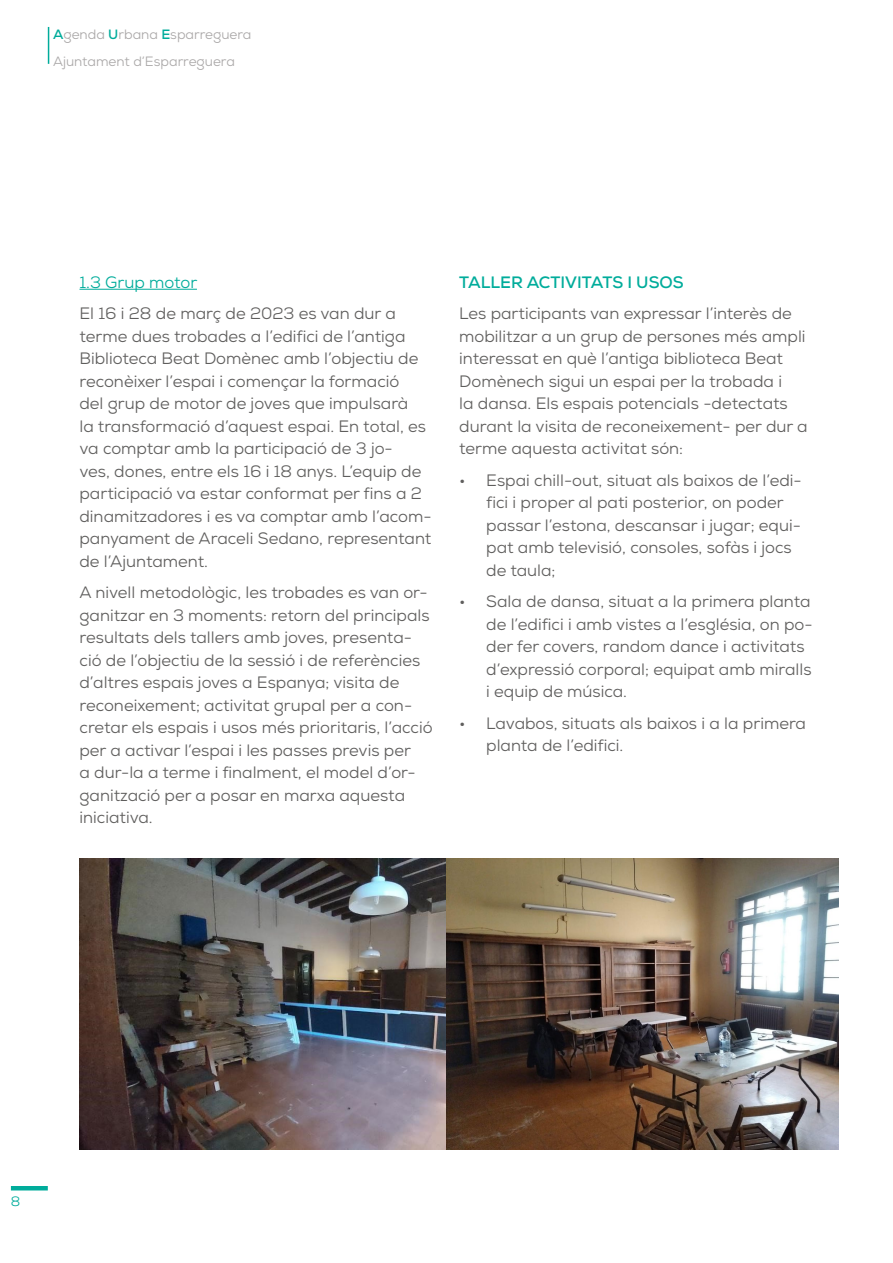
<style>
.page{position:relative;width:893px;height:1263px;background:#fff}
.page>*{position:absolute;margin:0;border:0;box-sizing:border-box;transform-origin:0 0}
.t1{font:16.5px/22.5px "Nexa";color:#5f5e5d}
.t2{font:700 16.5px "Nexa";color:#00ac9b}
.t3{font:16.5px "Nexa";color:#00ac9b}
.t4{font:13.5px/27px "Nexa";color:#aaa8a8}
.t5{font:13.5px "Nexa";color:#00ac9b}
.s1{font-weight:700;color:#00ac9b}
</style>
<div class="page">
<hr style="left:48px;top:27px;width:1px;height:37px;background:#00ac9b">
<hr style="left:11px;top:1186px;width:37px;height:4px;background:#00ac9b">
<hr style="left:80px;top:289px;width:117px;height:1px;background:#00ac9b">
<img style="left:80px;top:859px;width:759px;height:291px">
<p class="t4" style="left:53px;top:21px;width:200px"><span class="s1">A</span>genda <span class="s1">U</span>rbana <span class="s1">E</span>sparreguera<br>Ajuntament d’Esparreguera</p>
<p class="t3" style="left:80px;top:271px;width:119px">1.3 Grup motor</p>
<p class="t1" style="left:80px;top:302px;width:354px">El 16 i 28 de març de 2023 es van dur a terme dues trobades a l’edifici de l’antiga Biblioteca Beat Domènec amb l’objectiu de reconèixer l’espai i començar la formació<br>del grup de motor de joves que impulsarà<br>la transformació d’aquest espai. En total, es va comptar amb la participació de 3 jo-<br>ves, dones, entre els 16 i 18 anys. L’equip de participació va estar conformat per fins a 2 dinamitzadores i es va comptar amb l’acom&shy;panyament de Araceli Sedano, representant de l’Ajuntament.</p>
<p class="t1" style="left:80px;top:581px;width:355px">A nivell metodològic, les trobades es van or&shy;ganitzar en 3 moments: retorn del principals resultats dels tallers amb joves, presenta&shy;ció de l’objectiu de la sessió i de referències d’altres espais joves a Espanya; visita de reconeixement; activitat grupal per a con&shy;cretar els espais i usos més prioritaris, l’acció per a activar l’espai i les passes previs per<br>a dur-la a terme i finalment, el model d’or&shy;ganització per a posar en marxa aquesta iniciativa.</p>
<p class="t2" style="left:459px;top:271px;width:226px">TALLER ACTIVITATS I USOS</p>
<p class="t1" style="left:459px;top:302px;width:350px">Les participants van expressar l’interès de mobilitzar a un grup de persones més ampli interessat en què l’antiga biblioteca Beat Domènech sigui un espai per la trobada i<br>la dansa. Els espais potencials -detectats durant la visita de reconeixement- per dur a terme aquesta activitat són:</p>
<p class="t1" style="left:486px;top:469px;width:317px;text-indent:-27px">• Espai chill-out, situat als baixos de l’edi&shy;fici i proper al pati posterior, on poder passar l’estona, descansar i jugar; equi&shy;pat amb televisió, consoles, sofàs i jocs de taula;</p>
<p class="t1" style="left:486px;top:590px;width:328px;text-indent:-27px">• Sala de dansa, situat a la primera planta de l’edifici i amb vistes a l’església, on po&shy;der fer covers, random dance i activitats d’expressió corporal; equipat amb miralls i equip de música.</p>
<p class="t1" style="left:486px;top:712px;width:321px;text-indent:-27px">• Lavabos, situats als baixos i a la primera planta de l’edifici.</p>
<p class="t5" style="left:11px;top:1193px;width:11px">8</p>
</div>
